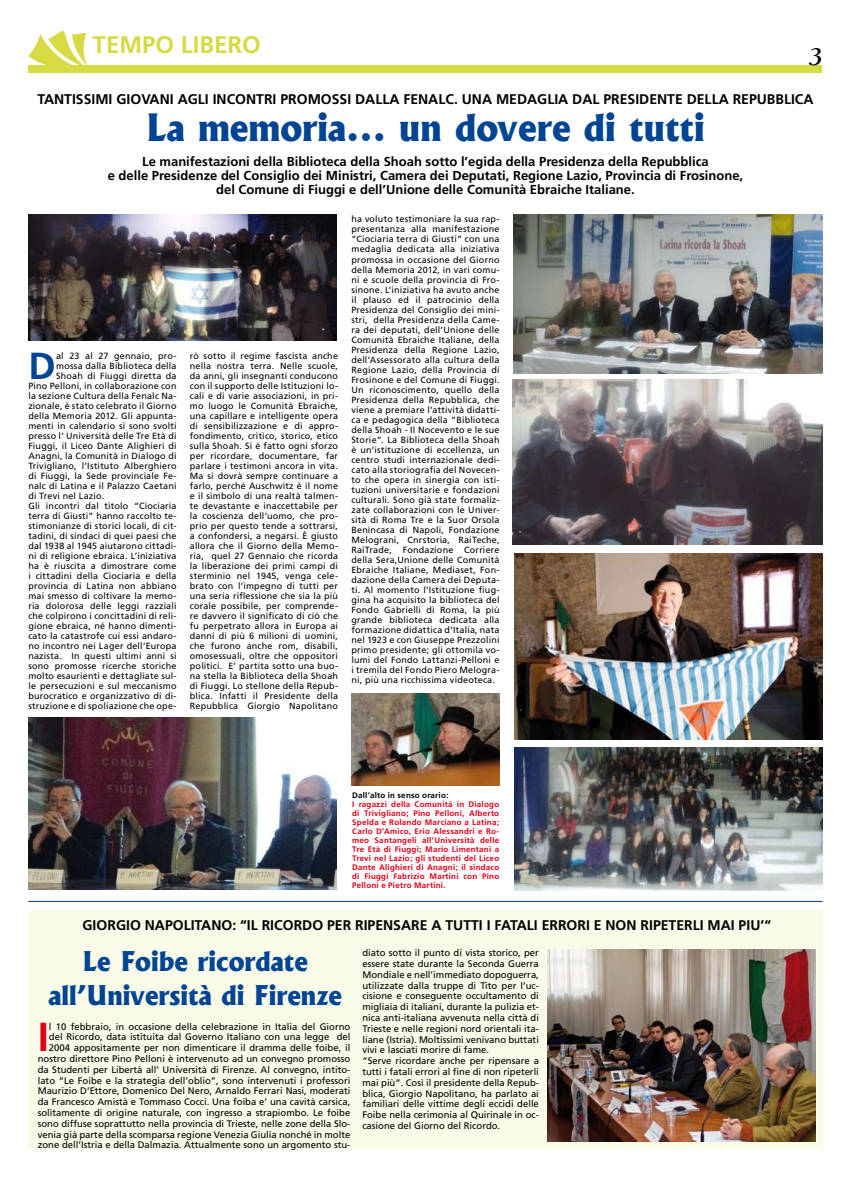
<style>
.page{position:relative;width:851px;height:1177px;background:#fff}
.page>*{position:absolute;margin:0;border:0;box-sizing:border-box;transform-origin:0 0}
.t1{font:700 40.4px "Frutiger";color:#e2001a}
.t2{font:700 37.7px "Frutiger";color:#004494}
.t3{font:800 36px "Albertus";color:#004494}
.t4{font:800 26px/34px "Albertus";color:#004494;text-align:center}
.t5{font:italic 700 26px "Berkeley";color:#000}
.t6{font:700 24px "Frutiger";color:#d7db43}
.t7{font:700 14px "Frutiger";color:#000}
.t8{font:700 13px/14px "Frutiger";color:#000;text-align:center}
.t9{font:9.5px/10.8px "Frutiger";color:#000;text-align:right}
.t10{font:9px/10px "Frutiger";letter-spacing:.02em;color:#000;text-align:justify}
.t11{font:700 8px/9px "Frutiger";letter-spacing:.025em;color:#e2001a;text-align:justify}
.t12{font:700 8px "Frutiger";letter-spacing:.025em;color:#000}
</style>
<div class="page">
<div style="left:29px;top:66px;width:793px;height:7px;background:#d7db43"></div>
<img style="left:28px;top:30px;width:62px;height:43px">
<div style="left:28px;top:909px;width:794px;height:239px;background:#f9fae8"></div>
<hr style="left:28px;top:900px;width:794px;height:1px;background:#003882">
<img style="left:514px;top:553px;width:308px;height:186px">
<img style="left:28px;top:717px;width:308px;height:172px">
<img style="left:512px;top:379px;width:310px;height:165px">
<img style="left:513px;top:214px;width:309px;height:159px">
<img style="left:28px;top:214px;width:308px;height:127px">
<img style="left:514px;top:747px;width:308px;height:143px">
<img style="left:351px;top:693px;width:149px;height:92px">
<img style="left:547px;top:949px;width:268px;height:192px">
<h3 class="t6" style="left:93px;top:31px;width:170px">TEMPO LIBERO</h3>
<h3 class="t5" style="left:809px;top:43px;width:15px">3</h3>
<h3 class="t7" style="left:37px;top:91px;width:777px">TANTISSIMI GIOVANI AGLI INCONTRI PROMOSSI DALLA FENALC. UNA MEDAGLIA DAL PRESIDENTE DELLA REPUBBLICA</h3>
<h3 class="t3" style="left:146px;top:105px;width:560px">La memoria... un dovere di tutti</h3>
<p class="t8" style="left:108px;top:154px;width:637px">Le manifestazioni della Biblioteca della Shoah sotto l’egida della Presidenza della Repubblica<br>e delle Presidenze del Consiglio dei Ministri, Camera dei Deputati, Regione Lazio, Provincia di Frosinone, del Comune di Fiuggi e dell’Unione delle Comunità Ebraiche Italiane.</p>
<h2 class="t2" style="left:28px;top:343px;width:29px">D</h2>
<p class="t10" style="left:56px;top:350px;width:122px">al 23 al 27 gennaio, pro-</p>
<p class="t10" style="left:56px;top:360px;width:122px">mossa dalla Biblioteca della</p>
<p class="t10" style="left:56px;top:370px;width:122px">Shoah di Fiuggi diretta da</p>
<p class="t10" style="left:28px;top:380px;width:150px">Pino Pelloni, in collaborazione con</p>
<p class="t10" style="left:28px;top:390px;width:150px">la sezione Cultura della Fenalc Na-</p>
<p class="t10" style="left:28px;top:400px;width:150px">zionale, è stato celebrato il Giorno</p>
<p class="t10" style="left:28px;top:410px;width:150px">della Memoria 2012. Gli appunta-</p>
<p class="t10" style="left:28px;top:420px;width:150px">menti in calendario si sono svolti</p>
<p class="t10" style="left:28px;top:430px;width:150px">presso l’ Università delle Tre Età di</p>
<p class="t10" style="left:28px;top:440px;width:150px">Fiuggi, il Liceo Dante Alighieri di</p>
<p class="t10" style="left:28px;top:450px;width:150px">Anagni, la Comunità in Dialogo di</p>
<p class="t10" style="left:28px;top:460px;width:150px">Trivigliano, l’Istituto Alberghiero</p>
<p class="t10" style="left:28px;top:470px;width:150px">di Fiuggi, la Sede provinciale Fe-</p>
<p class="t10" style="left:28px;top:480px;width:150px">nalc di Latina e il Palazzo Caetani</p>
<p class="t10" style="left:28px;top:490px;width:77px">di Trevi nel Lazio.</p>
<p class="t10" style="left:28px;top:500px;width:150px">Gli incontri dal titolo “Ciociaria</p>
<p class="t10" style="left:28px;top:510px;width:150px">terra di Giusti” hanno raccolto te-</p>
<p class="t10" style="left:28px;top:520px;width:150px">stimonianze di storici locali, di cit-</p>
<p class="t10" style="left:28px;top:530px;width:150px">tadini, di sindaci di quei paesi che</p>
<p class="t10" style="left:28px;top:540px;width:150px">dal 1938 al 1945 aiutarono cittadi-</p>
<p class="t10" style="left:28px;top:550px;width:150px">ni di religione ebraica. L’iniziativa</p>
<p class="t10" style="left:28px;top:560px;width:150px">ha è riuscita a dimostrare come</p>
<p class="t10" style="left:28px;top:570px;width:150px">i cittadini della Ciociaria e della</p>
<p class="t10" style="left:28px;top:580px;width:150px">provincia di Latina non abbiano</p>
<p class="t10" style="left:28px;top:590px;width:150px">mai smesso di coltivare la memo-</p>
<p class="t10" style="left:28px;top:600px;width:150px">ria dolorosa delle leggi razziali</p>
<p class="t10" style="left:28px;top:610px;width:150px">che colpirono i concittadini di reli-</p>
<p class="t10" style="left:28px;top:620px;width:150px">gione ebraica, né hanno dimenti-</p>
<p class="t10" style="left:28px;top:630px;width:150px">cato la catastrofe cui essi andaro-</p>
<p class="t10" style="left:28px;top:640px;width:150px">no incontro nei Lager dell’Europa</p>
<p class="t10" style="left:28px;top:650px;width:150px">nazista. In questi ultimi anni si</p>
<p class="t10" style="left:28px;top:660px;width:150px">sono promosse ricerche storiche</p>
<p class="t10" style="left:28px;top:670px;width:150px">molto esaurienti e dettagliate sul-</p>
<p class="t10" style="left:28px;top:680px;width:150px">le persecuzioni e sul meccanismo</p>
<p class="t10" style="left:28px;top:690px;width:150px">burocratico e organizzativo di di-</p>
<p class="t10" style="left:28px;top:700px;width:150px">struzione e di spoliazione che ope-</p>
<p class="t10" style="left:190px;top:350px;width:150px">rò sotto il regime fascista anche nella nostra terra. Nelle scuole, da anni, gli insegnanti conducono con il supporto delle Istituzioni lo&shy;cali e di varie associazioni, in pri&shy;mo luogo le Comunità Ebraiche, una capillare e intelligente opera di sensibilizzazione e di appro&shy;fondimento, critico, storico, etico sulla Shoah. Si è fatto ogni sforzo per ricordare, documentare, far parlare i testimoni ancora in vita.<br>Ma si dovrà sempre continuare a farlo, perché Auschwitz è il nome e il simbolo di una realtà talmen&shy;te devastante e inaccettabile per la coscienza dell’uomo, che pro&shy;prio per questo tende a sottrarsi, a confondersi, a negarsi. È giusto allora che il Giorno della Memo&shy;ria, quel 27 Gennaio che ricorda la liberazione dei primi campi di sterminio nel 1945, venga cele&shy;brato con l’impegno di tutti per una seria riflessione che sia la più corale possibile, per comprende&shy;re davvero il significato di ciò che fu perpetrato allora in Europa ai danni di più 6 milioni di uomini, che furono anche rom, disabili, omosessuali, oltre che oppositori politici. E’ partita sotto una buo&shy;na stella la Biblioteca della Shoah di Fiuggi. Lo stellone della Repub&shy;blica. Infatti il Presidente della Repubblica Giorgio Napolitano</p>
<p class="t10" style="left:351px;top:214px;width:150px">ha voluto testimoniare la sua rap&shy;presentanza alla manifestazione “Ciociaria terra di Giusti” con una medaglia dedicata alla iniziativa promossa in occasione del Giorno della Memoria 2012, in vari comu&shy;ni e scuole della provincia di Fro&shy;sinone. L’iniziativa ha avuto anche il plauso ed il patrocinio della Presidenza del Consiglio dei mini&shy;stri, della Presidenza della Came&shy;ra dei deputati, dell’Unione delle Comunità Ebraiche Italiane, della Presidenza della Regione Lazio, dell’Assessorato alla cultura della Regione Lazio, della Provincia di Frosinone e del Comune di Fiuggi.<br>Un riconoscimento, quello della Presidenza della Repubblica, che viene a premiare l’attività didatti&shy;ca e pedagogica della “Biblioteca della Shoah - Il Nocevento e le sue Storie”. La Biblioteca della Shoah è un’istituzione di eccellenza, un centro studi internazionale dedi&shy;cato alla storiografia del Novecen&shy;to che opera in sinergia con isti&shy;tuzioni universitarie e fondazioni culturali. Sono già state formaliz&shy;zate collaborazioni con le Univer&shy;sità di Roma Tre e la Suor Orsola Benincasa di Napoli, Fondazione Melograni, Cnrstoria, RaiTeche, RaiTrade, Fondazione Corriere della Sera,Unione delle Comunità Ebraiche Italiane, Mediaset, Fon&shy;dazione della Camera dei Deputa&shy;ti. Al momento l’Istituzione fiug&shy;gina ha acquisito la biblioteca del Fondo Gabrielli di Roma, la più grande biblioteca dedicata alla formazione didattica d’Italia, nata nel 1923 e con Giuseppe Prezzolini primo presidente; gli ottomila vo&shy;lumi del Fondo Lattanzi-Pelloni e i tremila del Fondo Piero Melogra&shy;ni, più una ricchissima videoteca.</p>
<p class="t12" style="left:352px;top:790px;width:98px">Dall’alto in senso orario:</p>
<p class="t11" style="left:352px;top:799px;width:148px">I ragazzi della Comunità in Dialogo di Trivigliano; Pino Pelloni, Alberto Spelda e Rolando Marciano a Latina; Carlo D’Amico, Erio Alessandri e Ro&shy;meo Santangeli all’Università delle Tre Età di Fiuggi; Mario Limentani a Trevi nel Lazio; gli studenti del Liceo Dante Alighieri di Anagni; il sindaco di Fiuggi Fabrizio Martini con Pino Pelloni e Pietro Martini.</p>
<h3 class="t7" style="left:82px;top:917px;width:690px">GIORGIO NAPOLITANO: “IL RICORDO PER RIPENSARE A TUTTI I FATALI ERRORI E NON RIPETERLI MAI PIU’“</h3>
<h3 class="t4" style="left:49px;top:944px;width:294px">Le Foibe ricordate all’Università di Firenze</h3>
<p class="t9" style="left:38px;top:1020px;width:314px">l 10 febbraio, in occasione della celebrazione in Italia del Giorno del Ricordo, data istituita dal Governo Italiano con una legge del 2004 appositamente per non dimenticare il dramma delle foibe, il nostro direttore Pino Pelloni è intervenuto ad un convegno promosso da Studenti per Libertà all’ Università di Firenze. Al convegno, intito&shy;lato “Le Foibe e la strategia dell’oblio”, sono intervenuti i professori Maurizio D’Ettore, Domenico Del Nero, Arnaldo Ferrari Nasi, moderati da Francesco Amistà e Tommaso Cocci. Una foiba e’ una cavità carsica, solitamente di origine naturale, con ingresso a strapiombo. Le foibe sono diffuse soprattutto nella provincia di Trieste, nelle zone della Slo&shy;venia già parte della scomparsa regione Venezia Giulia nonché in molte zone dell’Istria e della Dalmazia. Attualmente sono un argomento stu-</p>
<h1 class="t1" style="left:38px;top:1013px;width:13px">I</h1>
<p class="t9" style="left:362px;top:947px;width:178px;text-align:left">diato sotto il punto di vista storico, per essere state durante la Seconda Guerra Mondiale e nell’immediato dopoguerra, utilizzate dalla truppe di Tito per l’uc&shy;cisione e conseguente occultamento di migliaia di italiani, durante la pulizia et&shy;nica anti-italiana avvenuta nella città di Trieste e nelle regioni nord orientali ita&shy;liane (Istria). Moltissimi venivano buttati vivi e lasciati morire di fame.<br>“Serve ricordare anche per ripensare a tutti i fatali errori al fine di non ripeterli mai più”. Così il presidente della Repub&shy;blica, Giorgio Napolitano, ha parlato ai familiari delle vittime degli eccidi delle Foibe nella cerimonia al Quirinale in oc&shy;casione del Giorno del Ricordo.</p>
</div>
